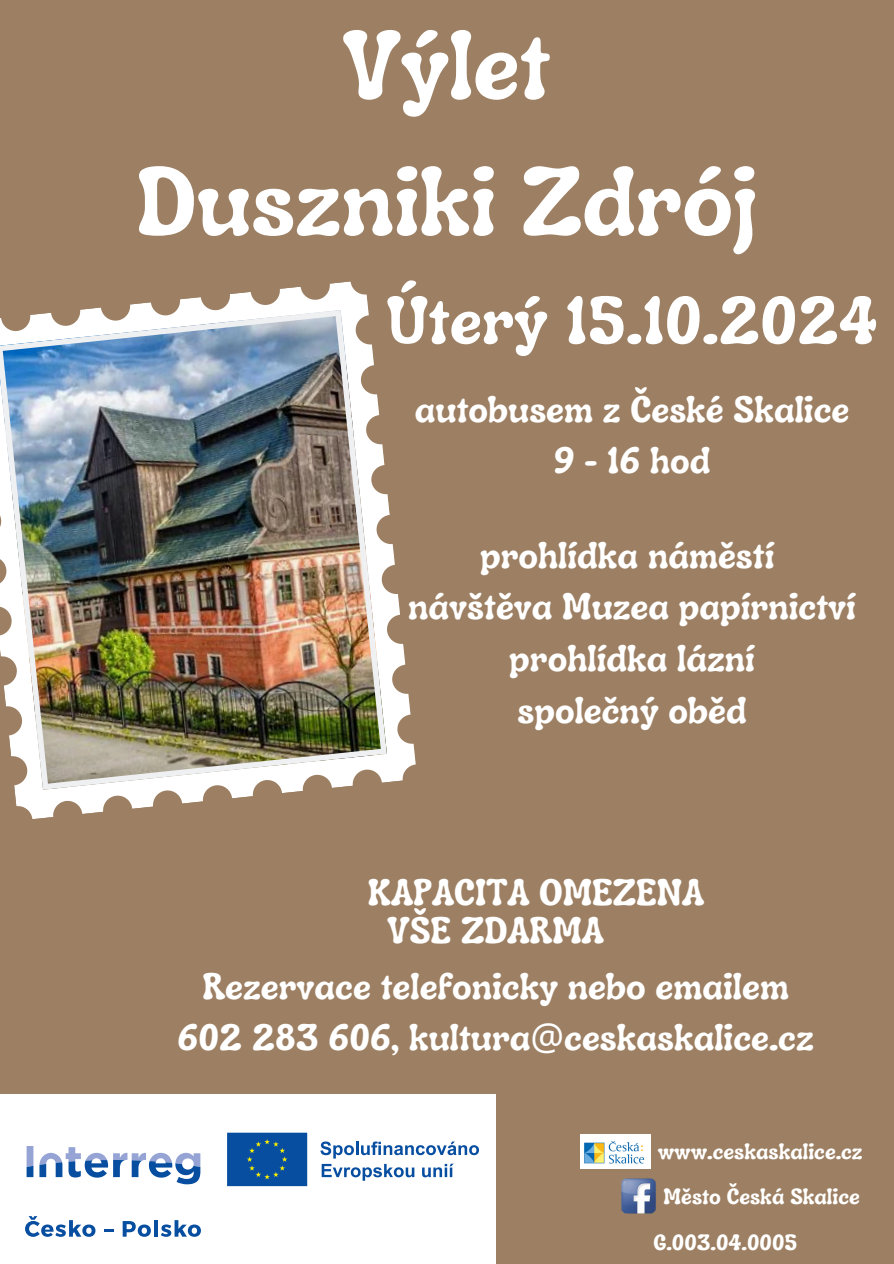
<style>
.page{position:relative;width:894px;height:1264px;background:#fff}
.page>*{position:absolute;margin:0;border:0;box-sizing:border-box;transform-origin:0 0}
.t1{font:700 97.5px/136.2px "Luckybones";color:#fff;text-align:center}
.t2{font:700 67.5px "Luckybones";color:#fff}
.t3{font:700 37.5px/51.8px "Luckybones";color:#fff;text-align:center}
.t4{font:700 22.5px "Luckybones";color:#fff}
.s1{font-family:"Noto Sans";font-weight:400}
</style>
<div class="page">
<div style="left:0;top:0;width:893px;height:1263px;background:#9d8063"></div>
<svg style="left:14px;top:281px;width:401px;height:538px"></svg>
<img style="left:0;top:310px;width:387px;height:479px">
<div style="left:0;top:1094px;width:495px;height:169px;background:#fff"></div>
<svg style="left:27px;top:1146px;width:6px;height:31px"></svg>
<svg style="left:39px;top:1147px;width:161px;height:37px"></svg>
<svg style="left:227px;top:1132px;width:81px;height:55px;background:#1658a0"></svg>
<svg style="left:320px;top:1141px;width:159px;height:39px"></svg>
<svg style="left:25px;top:1216px;width:70px;height:20px"></svg>
<svg style="left:104px;top:1229px;width:9px;height:2px"></svg>
<svg style="left:123px;top:1221px;width:28px;height:15px"></svg>
<hr style="left:154px;top:1220px;width:4px;height:16px;background:#074ea1">
<svg style="left:161px;top:1220px;width:40px;height:16px"></svg>
<img style="left:580px;top:1134px;width:70px;height:34px">
<img style="left:621px;top:1178px;width:35px;height:36px">
<h3 class="t1" style="left:136px;top:-6px;width:622px">Výlet<br>Duszniki Zdrój</h3>
<p class="t2" style="left:386px;top:276px;width:493px">Úterý 15.10.2024</p>
<p class="t3" style="left:415px;top:381px;width:436px">autobusem z České Skalice<br>9 - 16 hod</p>
<p class="t3" style="left:408px;top:527px;width:449px">prohlídka náměstí návštěva Muzea papírnictví prohlídka lázní<br>společný oběd</p>
<p class="t3" style="left:368px;top:865px;width:338px">KAPACITA OMEZENA</p>
<h4 class="t3" style="left:387px;top:903px;width:218px">VŠE ZDARMA</h4>
<h3 class="t3" style="left:177px;top:958px;width:637px">Rezervace telefonicky nebo emailem<br>602 283 606, kultura<span class="s1">@</span>ceskaskalice.cz</h3>
<h4 class="t4" style="left:657px;top:1136px;width:206px">www.ceskaskalice.cz</h4>
<h4 class="t4" style="left:663px;top:1181px;width:197px">Město Česká Skalice</h4>
<p class="t4" style="left:653px;top:1227px;width:145px">G.003.04.0005</p>
</div>
